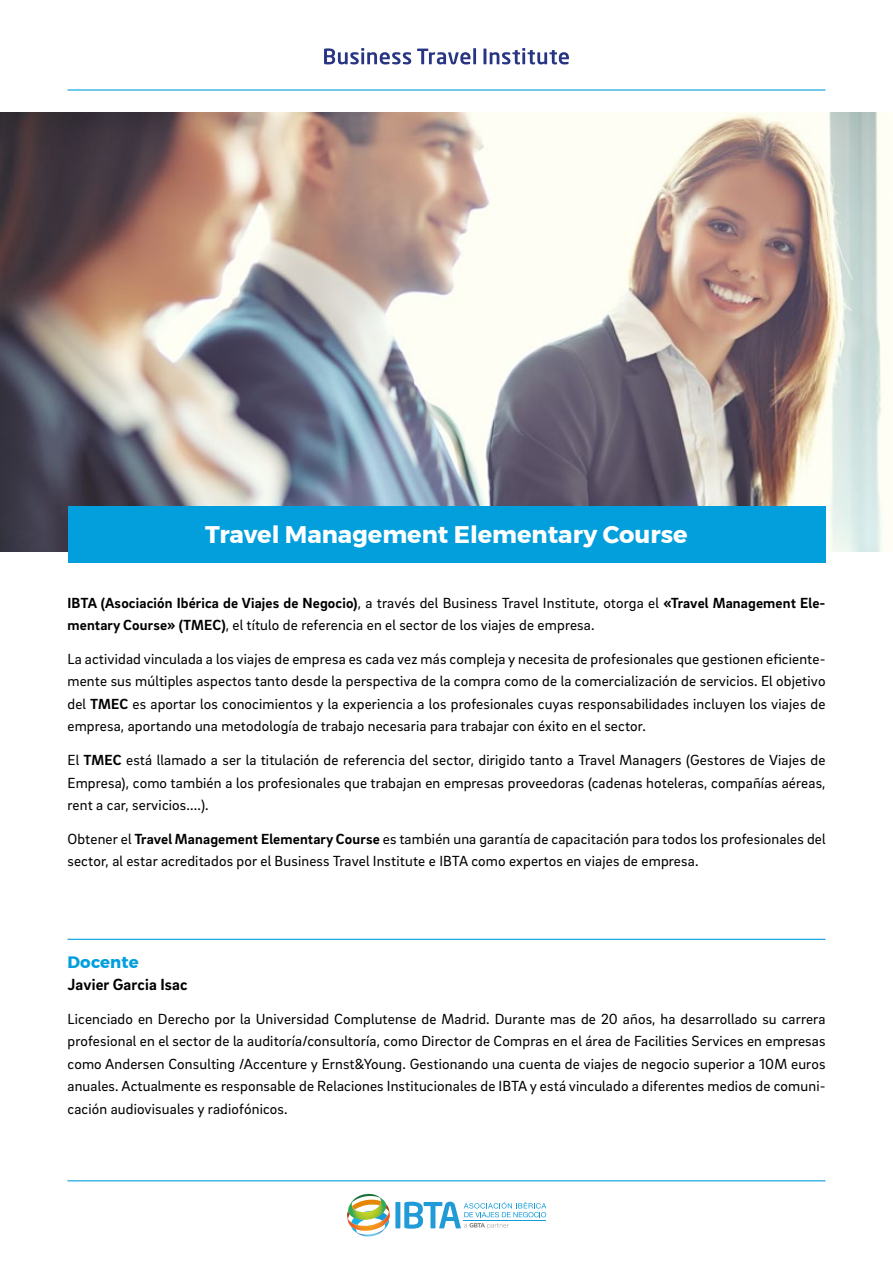
<style>
.page{position:relative;width:893px;height:1263px;background:#fff}
.page>*{position:absolute;margin:0;border:0;box-sizing:border-box;transform-origin:0 0}
.t1{font:700 24px "Montserrat";color:#fff}
.t2{font:700 16.5px "Brix Sans";letter-spacing:.01em;color:#000}
.t3{font:700 16.5px "Montserrat";letter-spacing:.01em;color:#039fdc}
.t4{font:15px/22.5px "Brix Sans";letter-spacing:.01em;color:#000;text-align:justify}
.s1{font-weight:700}
</style>
<div class="page">
<div style="left:395px;top:1202px;width:5px;height:26px;background:#209bd7"></div>
<svg style="left:404px;top:1202px;width:142px;height:27px"></svg>
<svg style="left:347px;top:1193px;width:43px;height:44px"></svg>
<hr style="left:68px;top:1180px;width:757px;height:1px;background:#039fdc">
<hr style="left:68px;top:89px;width:757px;height:2px;background:#039fdc">
<svg style="left:324px;top:48px;width:245px;height:16px"></svg>
<img style="left:0;top:113px;width:893px;height:438px">
<hr style="left:68px;top:939px;width:757px;height:1px;background:#039fdc">
<div style="left:68px;top:506px;width:757px;height:56px;background:#039fdc"></div>
<h1 class="t1" style="left:205px;top:515px;width:484px">Travel Management Elementary Course</h1>
<p class="t4" style="left:68px;top:591px;width:759px"><span class="s1">IBTA (Asociación Ibérica de Viajes de Negocio)</span>, a través del Business Travel Institute, otorga el <span class="s1">«Travel Management Ele&shy;mentary Course» (TMEC)</span>, el título de referencia en el sector de los viajes de empresa.</p>
<p class="t4" style="left:68px;top:647px;width:759px">La actividad vinculada a los viajes de empresa es cada vez más compleja y necesita de profesionales que gestionen eficiente&shy;mente sus múltiples aspectos tanto desde la perspectiva de la compra como de la comercialización de servicios. El objetivo del <span class="s1">TMEC</span> es aportar los conocimientos y la experiencia a los profesionales cuyas responsabilidades incluyen los viajes de empresa, aportando una metodología de trabajo necesaria para trabajar con éxito en el sector.</p>
<p class="t4" style="left:68px;top:748px;width:759px">El <span class="s1">TMEC</span> está llamado a ser la titulación de referencia del sector, dirigido tanto a Travel Managers (Gestores de Viajes de Empresa), como también a los profesionales que trabajan en empresas proveedoras (cadenas hoteleras, compañías aéreas, rent a car, servicios....).</p>
<p class="t4" style="left:68px;top:827px;width:760px">Obtener el <span class="s1">Travel Management Elementary Course</span> es también una garantía de capacitación para todos los profesionales del sector, al estar acreditados por el Business Travel Institute e IBTA como expertos en viajes de empresa.</p>
<p class="t3" style="left:68px;top:948px;width:73px">Docente</p>
<p class="t2" style="left:68px;top:974px;width:122px">Javier Garcia Isac</p>
<p class="t4" style="left:68px;top:1007px;width:759px">Licenciado en Derecho por la Universidad Complutense de Madrid. Durante mas de 20 años, ha desarrollado su carrera profesional en el sector de la auditoría/consultoría, como Director de Compras en el área de Facilities Services en empresas como Andersen Consulting /Accenture y Ernst&amp;Young. Gestionando una cuenta de viajes de negocio superior a 10M euros anuales. Actualmente es responsable de Relaciones Institucionales de IBTA y está vinculado a diferentes medios de comuni&shy;cación audiovisuales y radiofónicos.</p>
</div>
